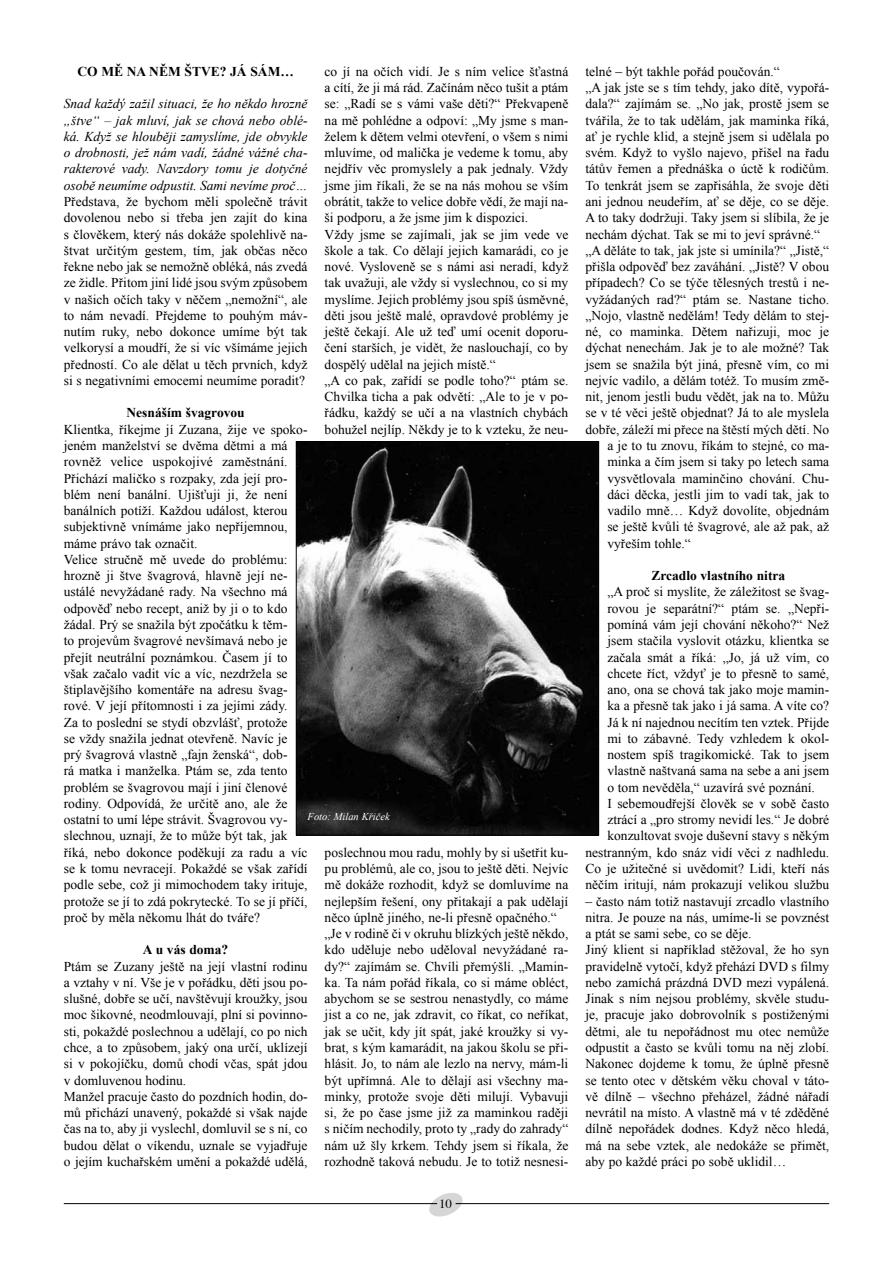
<style>
.page{position:relative;width:893px;height:1263px;background:#fff}
.page>*{position:absolute;margin:0;border:0;box-sizing:border-box;transform-origin:0 0}
.t1{font:13.5px/16.2px "Times New Roman";color:#000}
.t2{font:italic 13.5px/16.2px "Times New Roman";color:#000;text-align:justify}
.t3{font:700 13.5px "Times New Roman";color:#000}
.t4{font:12.75px "Toronto";color:#000}
.t5{font:italic 10.5px "Times New Roman";color:#fff}
</style>
<div class="page">
<svg style="left:427px;top:1193px;width:37px;height:24px"></svg>
<hr style="left:64px;top:1203px;width:373px;height:1px;background:#000">
<hr style="left:456px;top:1203px;width:373px;height:1px;background:#000">
<img style="left:298px;top:443px;width:299px;height:390px">
<div style="left:296px;top:441px;width:303px;height:394px;border:1px solid #000"></div>
<p class="t3" style="left:77px;top:62px;width:218px">CO MĚ NA NĚM ŠTVE? JÁ SÁM…</p>
<p class="t2" style="left:64px;top:95px;width:245px">Snad každý zažil situaci, že ho někdo hrozně „štve“ – jak mluví, jak se chová nebo oblé&shy;ká. Když se hlouběji zamyslíme, jde obvykle o drobnosti, jež nám vadí, žádné vážné cha&shy;rakterové vady. Navzdory tomu je dotyčné osobě neumíme odpustit. Sami nevíme proč…</p>
<p class="t1" style="left:64px;top:193px;width:245px;text-align:justify">Představa, že bychom měli společně trávit dovolenou nebo si třeba jen zajít do kina s člověkem, který nás dokáže spolehlivě na&shy;štvat určitým gestem, tím, jak občas něco řekne nebo jak se nemožně obléká, nás zvedá ze židle. Přitom jiní lidé jsou svým způsobem v našich očích taky v něčem „nemožní“, ale to nám nevadí. Přejdeme to pouhým máv&shy;nutím ruky, nebo dokonce umíme být tak velkorysí a moudří, že si víc všímáme jejich předností. Co ale dělat u těch prvních, když si s negativními emocemi neumíme poradit?</p>
<p class="t3" style="left:127px;top:404px;width:120px">Nesnáším švagrovou</p>
<p class="t1" style="left:64px;top:421px;width:245px">Klientka, říkejme jí Zuzana, žije ve spoko&shy;jeném manželství se dvěma dětmi a má rovněž velice uspokojivé zaměstnání.<br>Přichází maličko s rozpaky, zda její pro&shy;blém není banální. Ujišťuji ji, že není banálních potíží. Každou událost, kterou subjektivně vnímáme jako nepříjemnou, máme právo tak označit.<br>Velice stručně mě uvede do problému: hrozně ji štve švagrová, hlavně její ne&shy;ustálé nevyžádané rady. Na všechno má odpověď nebo recept, aniž by ji o to kdo žádal. Prý se snažila být zpočátku k těm-<br>to projevům švagrové nevšímavá nebo je přejít neutrální poznámkou. Časem jí to však začalo vadit víc a víc, nezdržela se štiplavějšího komentáře na adresu švag&shy;rové. V její přítomnosti i za jejími zády.<br>Za to poslední se stydí obzvlášť, protože<br>se vždy snažila jednat otevřeně. Navíc je prý švagrová vlastně „fajn ženská“, dob-<br>rá matka i manželka. Ptám se, zda tento problém se švagrovou mají i jiní členové rodiny. Odpovídá, že určitě ano, ale že ostatní to umí lépe strávit. Švagrovou vy&shy;slechnou, uznají, že to může být tak, jak říká, nebo dokonce poděkují za radu a víc se k tomu nevracejí. Pokaždé se však zařídí podle sebe, což ji mimochodem taky irituje, protože se jí to zdá pokrytecké. To se jí příčí, proč by měla někomu lhát do tváře?</p>
<p class="t3" style="left:143px;top:940px;width:87px">A u vás doma?</p>
<p class="t1" style="left:64px;top:958px;width:245px">Ptám se Zuzany ještě na její vlastní rodinu a vztahy v ní. Vše je v pořádku, děti jsou po&shy;slušné, dobře se učí, navštěvují kroužky, jsou moc šikovné, neodmlouvají, plní si povinno&shy;sti, pokaždé poslechnou a udělají, co po nich chce, a to způsobem, jaký ona určí, uklízejí si v pokojíčku, domů chodí včas, spát jdou v domluvenou hodinu.<br>Manžel pracuje často do pozdních hodin, do&shy;mů přichází unavený, pokaždé si však najde čas na to, aby ji vyslechl, domluvil se s ní, co budou dělat o víkendu, uznale se vyjadřuje o jejím kuchařském umění a pokaždé udělá,</p>
<p class="t1" style="left:325px;top:63px;width:245px">co jí na očích vidí. Je s ním velice šťastná a cítí, že ji má rád. Začínám něco tušit a ptám se: „Radí se s vámi vaše děti?“ Překvapeně na mě pohlédne a odpoví: „My jsme s man&shy;želem k dětem velmi otevření, o všem s nimi mluvíme, od malička je vedeme k tomu, aby nejdřív věc promyslely a pak jednaly. Vždy jsme jim říkali, že se na nás mohou se vším obrátit, takže to velice dobře vědí, že mají na&shy;ši podporu, a že jsme jim k dispozici.<br>Vždy jsme se zajímali, jak se jim vede ve škole a tak. Co dělají jejich kamarádi, co je nové. Vysloveně se s námi asi neradí, když tak uvažuji, ale vždy si vyslechnou, co si my myslíme. Jejich problémy jsou spíš úsměvné, děti jsou ještě malé, opravdové problémy je ještě čekají. Ale už teď umí ocenit doporu&shy;čení starších, je vidět, že naslouchají, co by dospělý udělal na jejich místě.“<br>„A co pak, zařídí se podle toho?“ ptám se.<br>Chvilka ticha a pak odvětí: „Ale to je v po&shy;řádku, každý se učí a na vlastních chybách bohužel nejlíp. Někdy je to k vzteku, že neu-</p>
<p class="t5" style="left:308px;top:809px;width:84px">Foto: Milan Křiček</p>
<p class="t1" style="left:325px;top:844px;width:245px">poslechnou mou radu, mohly by si ušetřit ku&shy;pu problémů, ale co, jsou to ještě děti. Nejvíc mě dokáže rozhodit, když se domluvíme na nejlepším řešení, ony přitakají a pak udělají něco úplně jiného, ne-li přesně opačného.“ „Je v rodině či v okruhu blízkých ještě někdo, kdo uděluje nebo uděloval nevyžádané ra&shy;dy?“ zajímám se. Chvíli přemýšlí. „Mamin&shy;ka. Ta nám pořád říkala, co si máme obléct, abychom se se sestrou nenastydly, co máme jist a co ne, jak zdravit, co říkat, co neříkat, jak se učit, kdy jít spát, jaké kroužky si vy&shy;brat, s kým kamarádit, na jakou školu se při&shy;hlásit. Jo, to nám ale lezlo na nervy, mám-li být upřímná. Ale to dělají asi všechny ma&shy;minky, protože svoje děti milují. Vybavuji si, že po čase jsme již za maminkou raději s ničím nechodily, proto ty „rady do zahrady“ nám už šly krkem. Tehdy jsem si říkala, že rozhodně taková nebudu. Je to totiž nesnesi-</p>
<p class="t4" style="left:439px;top:1196px;width:14px">10</p>
<p class="t1" style="left:585px;top:63px;width:196px">telné – být takhle pořád poučován.“</p>
<p class="t1" style="left:585px;top:79px;width:245px">„A jak jste se s tím tehdy, jako dítě, vypořá-</p>
<p class="t1" style="left:585px;top:96px;width:245px">dala?“ zajímám se. „No jak, prostě jsem se</p>
<p class="t1" style="left:585px;top:112px;width:245px">tvářila, že to tak udělám, jak maminka říká,</p>
<p class="t1" style="left:585px;top:128px;width:245px">ať je rychle klid, a stejně jsem si udělala po</p>
<p class="t1" style="left:585px;top:144px;width:245px">svém. Když to vyšlo najevo, přišel na řadu</p>
<p class="t1" style="left:585px;top:161px;width:245px">tátův řemen a přednáška o úctě k rodičům.</p>
<p class="t1" style="left:585px;top:177px;width:245px">To tenkrát jsem se zapřisáhla, že svoje děti</p>
<p class="t1" style="left:585px;top:193px;width:245px">ani jednou neudeřím, ať se děje, co se děje.</p>
<p class="t1" style="left:585px;top:209px;width:245px">A to taky dodržuji. Taky jsem si slíbila, že je</p>
<p class="t1" style="left:585px;top:226px;width:236px">nechám dýchat. Tak se mi to jeví správné.“</p>
<p class="t1" style="left:585px;top:242px;width:245px">„A děláte to tak, jak jste si umínila?“ „Jistě,“</p>
<p class="t1" style="left:585px;top:258px;width:245px">přišla odpověď bez zaváhání. „Jistě? V obou</p>
<p class="t1" style="left:585px;top:274px;width:245px">případech? Co se týče tělesných trestů i ne-</p>
<p class="t1" style="left:585px;top:291px;width:245px">vyžádaných rad?“ ptám se. Nastane ticho.</p>
<p class="t1" style="left:585px;top:307px;width:245px">„Nojo, vlastně nedělám! Tedy dělám to stej-</p>
<p class="t1" style="left:585px;top:323px;width:245px">né, co maminka. Dětem nařizuji, moc je</p>
<p class="t1" style="left:585px;top:340px;width:245px">dýchat nenechám. Jak je to ale možné? Tak</p>
<p class="t1" style="left:585px;top:356px;width:245px">jsem se snažila být jiná, přesně vím, co mi</p>
<p class="t1" style="left:585px;top:372px;width:245px">nejvíc vadilo, a dělám totéž. To musím změ-</p>
<p class="t1" style="left:585px;top:388px;width:245px">nit, jenom jestli budu vědět, jak na to. Můžu</p>
<p class="t1" style="left:585px;top:405px;width:245px">se v té věci ještě objednat? Já to ale myslela</p>
<p class="t1" style="left:585px;top:421px;width:245px">dobře, záleží mi přece na štěstí mých dětí. No</p>
<p class="t1" style="left:607px;top:437px;width:223px">a je to tu znovu, říkám to stejné, co ma-</p>
<p class="t1" style="left:607px;top:453px;width:223px">minka a čím jsem si taky po letech sama</p>
<p class="t1" style="left:607px;top:470px;width:223px">vysvětlovala maminčino chování. Chu-</p>
<p class="t1" style="left:607px;top:486px;width:223px">dáci děcka, jestli jim to vadí tak, jak to</p>
<p class="t1" style="left:607px;top:502px;width:223px">vadilo mně… Když dovolíte, objednám</p>
<p class="t1" style="left:607px;top:518px;width:223px">se ještě kvůli té švagrové, ale až pak, až</p>
<p class="t1" style="left:607px;top:535px;width:85px">vyřeším tohle.“</p>
<p class="t3" style="left:651px;top:566px;width:135px">Zrcadlo vlastního nitra</p>
<p class="t1" style="left:607px;top:584px;width:223px">„A proč si myslíte, že záležitost se švag-</p>
<p class="t1" style="left:607px;top:600px;width:223px">rovou je separátní?“ ptám se. „Nepři-</p>
<p class="t1" style="left:607px;top:616px;width:223px">pomíná vám její chování někoho?“ Než</p>
<p class="t1" style="left:607px;top:632px;width:223px">jsem stačila vyslovit otázku, klientka se</p>
<p class="t1" style="left:607px;top:649px;width:223px">začala smát a říká: „Jo, já už vím, co</p>
<p class="t1" style="left:607px;top:665px;width:223px">chcete říct, vždyť je to přesně to samé,</p>
<p class="t1" style="left:607px;top:681px;width:223px">ano, ona se chová tak jako moje mamin-</p>
<p class="t1" style="left:607px;top:697px;width:223px">ka a přesně tak jako i já sama. A víte co?</p>
<p class="t1" style="left:607px;top:714px;width:223px">Já k ní najednou necítím ten vztek. Přijde</p>
<p class="t1" style="left:607px;top:730px;width:223px">mi to zábavné. Tedy vzhledem k okol-</p>
<p class="t1" style="left:607px;top:746px;width:223px">nostem spíš tragikomické. Tak to jsem</p>
<p class="t1" style="left:607px;top:762px;width:223px">vlastně naštvaná sama na sebe a ani jsem</p>
<p class="t1" style="left:607px;top:779px;width:209px">o tom nevěděla,“ uzavírá své poznání.</p>
<p class="t1" style="left:607px;top:795px;width:223px">I sebemoudřejší člověk se v sobě často</p>
<p class="t1" style="left:607px;top:811px;width:223px">ztrácí a „pro stromy nevidí les.“ Je dobré</p>
<p class="t1" style="left:607px;top:828px;width:223px">konzultovat svoje duševní stavy s někým</p>
<p class="t1" style="left:585px;top:844px;width:245px">nestranným, kdo snáz vidí věci z nadhledu.</p>
<p class="t1" style="left:585px;top:860px;width:245px">Co je užitečné si uvědomit? Lidi, kteří nás</p>
<p class="t1" style="left:585px;top:876px;width:245px">něčím iritují, nám prokazují velikou službu</p>
<p class="t1" style="left:585px;top:893px;width:245px">– často nám totiž nastavují zrcadlo vlastního nitra. Je pouze na nás, umíme-li se povznést a ptát se sami sebe, co se děje.<br>Jiný klient si například stěžoval, že ho syn pravidelně vytočí, když přehází DVD s filmy nebo zamíchá prázdná DVD mezi vypálená.<br>Jinak s ním nejsou problémy, skvěle studu&shy;je, pracuje jako dobrovolník s postiženými dětmi, ale tu nepořádnost mu otec nemůže odpustit a často se kvůli tomu na něj zlobí.<br>Nakonec dojdeme k tomu, že úplně přesně se tento otec v dětském věku choval v táto&shy;vě dílně – všechno přeházel, žádné nářadí nevrátil na místo. A vlastně má v té zděděné dílně nepořádek dodnes. Když něco hledá, má na sebe vztek, ale nedokáže se přimět, aby po každé práci po sobě uklidil…</p>
</div>
